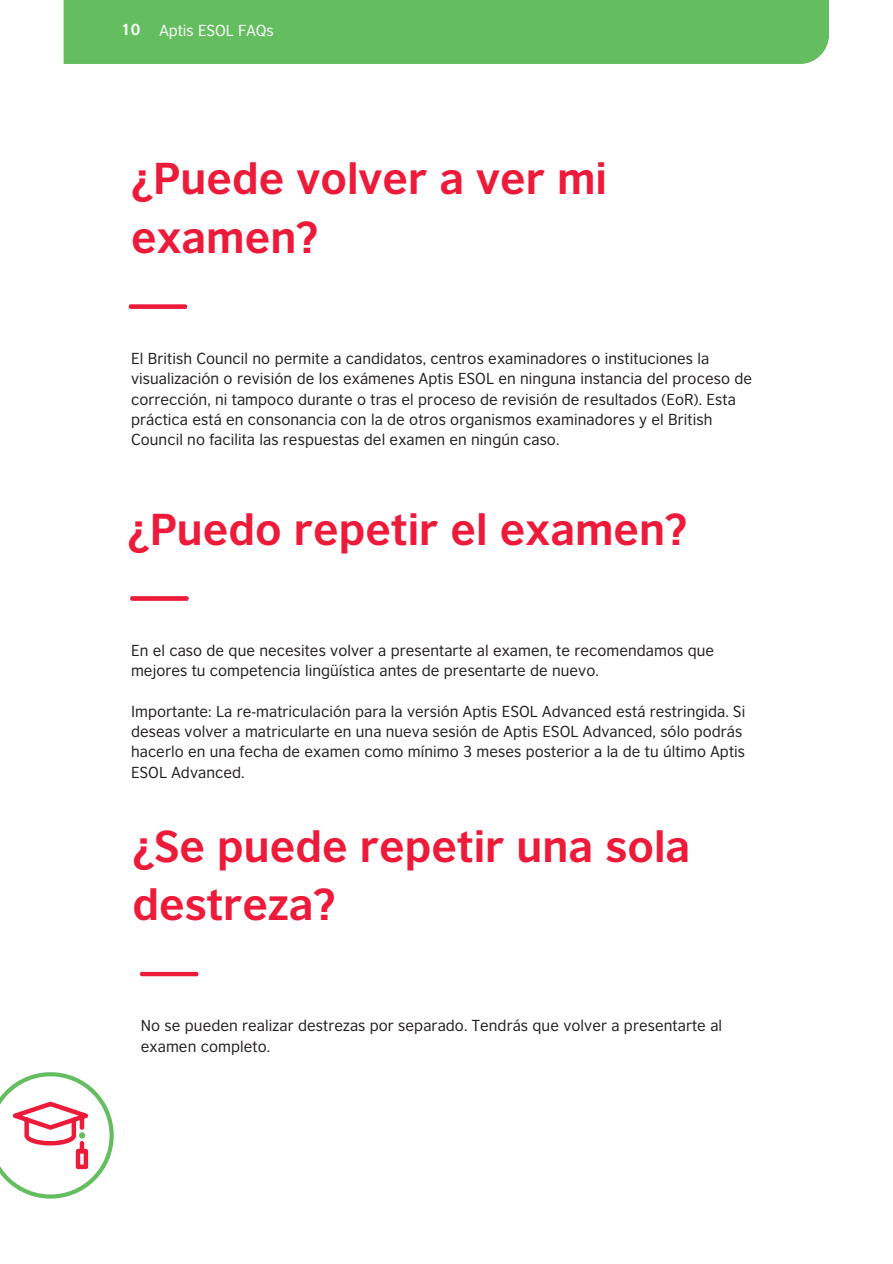
<style>
.page{position:relative;width:893px;height:1264px;background:#fff}
.page>*{position:absolute;margin:0;border:0;box-sizing:border-box;transform-origin:0 0}
.t1{font:700 42px/58.5px "British Council Sans";color:#ed1a39}
.t2{font:15px/20.2px "British Council Sans";letter-spacing:.005em;color:#231f20}
.t3{font:15px "British Council Sans";color:#fff}
.t4{font:700 15px "British Council Sans";color:#fff}
</style>
<div class="page">
<div style="left:64px;top:0;width:764px;height:64px;background:#64be60"></div>
<svg style="left:0;top:1072px;width:114px;height:126px"></svg>
<svg style="left:129px;top:304px;width:58px;height:5px"></svg>
<svg style="left:130px;top:596px;width:59px;height:4px"></svg>
<svg style="left:140px;top:971px;width:58px;height:5px"></svg>
<p class="t4" style="left:121px;top:19px;width:21px">10</p>
<p class="t3" style="left:159px;top:20px;width:116px">Aptis ESOL FAQs</p>
<p class="t1" style="left:131px;top:148px;width:477px">¿Puede volver a ver mi examen?</p>
<p class="t2" style="left:131px;top:348px;width:622px">El British Council no permite a candidatos, centros examinadores o instituciones la visualización o revisión de los exámenes Aptis ESOL en ninguna instancia del proceso de corrección, ni tampoco durante o tras el proceso de revisión de resultados (EoR). Esta práctica está en consonancia con la de otros organismos examinadores y el British Council no facilita las respuestas del examen en ningún caso.</p>
<p class="t1" style="left:127px;top:498px;width:561px">¿Puedo repetir el examen?</p>
<p class="t2" style="left:131px;top:640px;width:584px">En el caso de que necesites volver a presentarte al examen, te recomendamos que mejores tu competencia lingüística antes de presentarte de nuevo.</p>
<p class="t2" style="left:131px;top:700px;width:615px">Importante: La re-matriculación para la versión Aptis ESOL Advanced está restringida. Si deseas volver a matricularte en una nueva sesión de Aptis ESOL Advanced, sólo podrás hacerlo en una fecha de examen como mínimo 3 meses posterior a la de tu último Aptis ESOL Advanced.</p>
<p class="t1" style="left:132px;top:815px;width:559px">¿Se puede repetir una sola destreza?</p>
<p class="t2" style="left:141px;top:1015px;width:582px">No se pueden realizar destrezas por separado. Tendrás que volver a presentarte al examen completo.</p>
</div>
